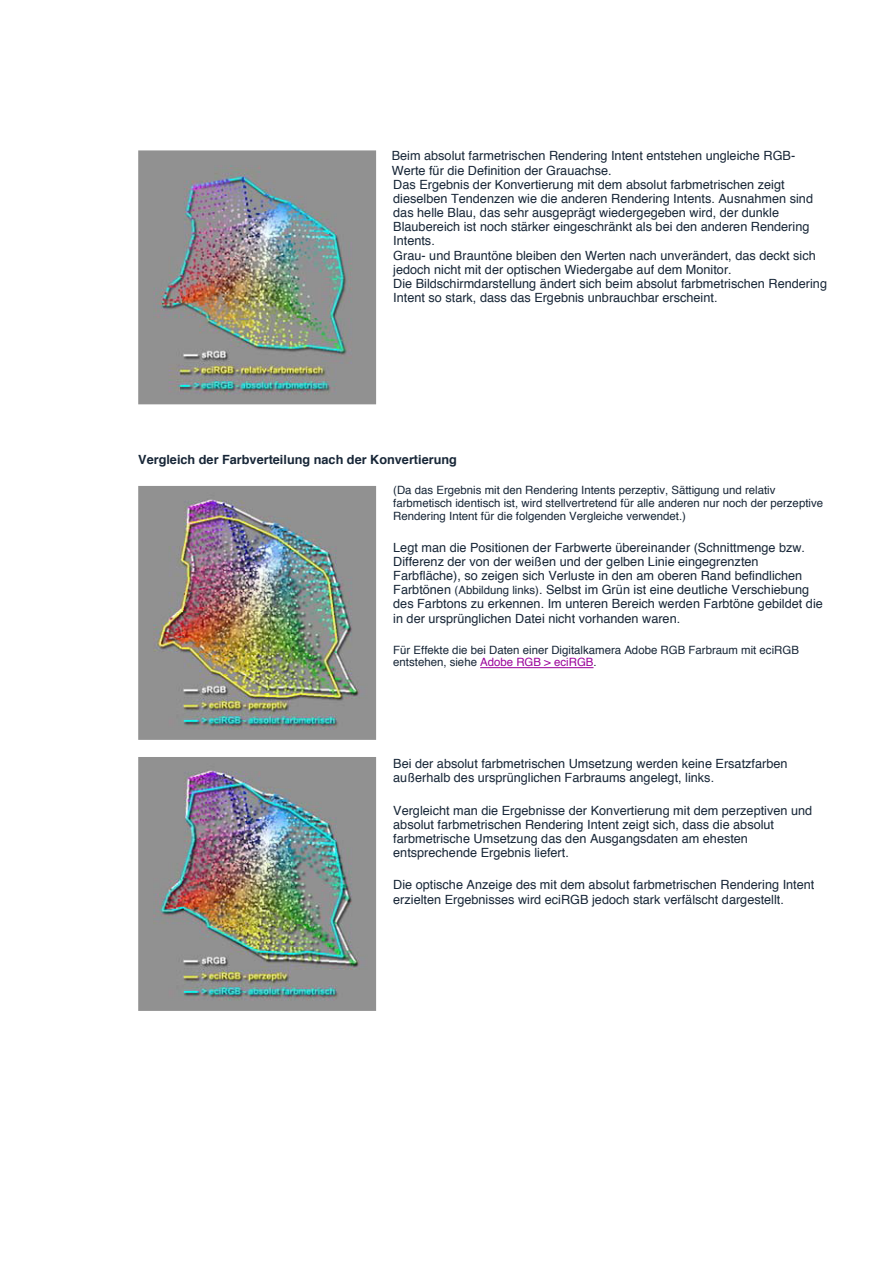
<style>
.page{position:relative;width:893px;height:1263px;background:#fff}
.page>*{position:absolute;margin:0;border:0;box-sizing:border-box;transform-origin:0 0}
.t1{font:12.75px/14.1px "Helvetica";color:#172637}
.t2{font:700 12.75px "Helvetica";color:#172637}
.t3{font:11.4px/12.8px "Helvetica";color:#172637}
.s1{font-size:11.4px}
.s2{color:#9a009a}
</style>
<div class="page">
<img style="left:138px;top:150px;width:238px;height:254px">
<svg style="left:480px;top:668px;width:113px;height:1px"></svg>
<img style="left:138px;top:486px;width:238px;height:254px">
<img style="left:138px;top:757px;width:238px;height:254px">
<p class="t1" style="left:392px;top:148px;width:405px">Beim absolut farmetrischen Rendering Intent entstehen ungleiche RGB-<br>Werte für die Definition der Grauachse.</p>
<p class="t1" style="left:393px;top:177px;width:435px">Das Ergebnis der Konvertierung mit dem absolut farbmetrischen zeigt dieselben Tendenzen wie die anderen Rendering Intents. Ausnahmen sind das helle Blau, das sehr ausgeprägt wiedergegeben wird, der dunkle Blaubereich ist noch stärker eingeschränkt als bei den anderen Rendering Intents.<br>Grau- und Brauntöne bleiben den Werten nach unverändert, das deckt sich jedoch nicht mit der optischen Wiedergabe auf dem Monitor.<br>Die Bildschirmdarstellung ändert sich beim absolut farbmetrischen Rendering Intent so stark, dass das Ergebnis unbrauchbar erscheint.</p>
<p class="t2" style="left:138px;top:448px;width:320px">Vergleich der Farbverteilung nach der Konvertierung</p>
<p class="t3" style="left:393px;top:484px;width:431px">(Da das Ergebnis mit den Rendering Intents perzeptiv, Sättigung und relativ farbmetisch identisch ist, wird stellvertretend für alle anderen nur noch der perzeptive<br>Rendering Intent für die folgenden Vergleiche verwendet.)</p>
<p class="t1" style="left:393px;top:540px;width:431px">Legt man die Positionen der Farbwerte übereinander (Schnittmenge bzw.<br>Differenz der von der weißen und der gelben Linie eingegrenzten Farbfläche), so zeigen sich Verluste in den am oberen Rand befindlichen Farbtönen <span class="s1">(Abbildung links)</span>. Selbst im Grün ist eine deutliche Verschiebung des Farbtons zu erkennen. Im unteren Bereich werden Farbtöne gebildet die in der ursprünglichen Datei nicht vorhanden waren.</p>
<p class="t3" style="left:393px;top:643px;width:407px">Für Effekte die bei Daten einer Digitalkamera Adobe RGB Farbraum mit eciRGB entstehen, siehe <span class="s2">Adobe RGB &gt; eciRGB</span>.</p>
<p class="t1" style="left:393px;top:756px;width:396px">Bei der absolut farbmetrischen Umsetzung werden keine Ersatzfarben außerhalb des ursprünglichen Farbraums angelegt, links.</p>
<p class="t1" style="left:393px;top:803px;width:420px">Vergleicht man die Ergebnisse der Konvertierung mit dem perzeptiven und absolut farbmetrischen Rendering Intent zeigt sich, dass die absolut farbmetrische Umsetzung das den Ausgangsdaten am ehesten entsprechende Ergebnis liefert.</p>
<p class="t1" style="left:393px;top:877px;width:422px">Die optische Anzeige des mit dem absolut farbmetrischen Rendering Intent erzielten Ergebnisses wird eciRGB jedoch stark verfälscht dargestellt.</p>
</div>
